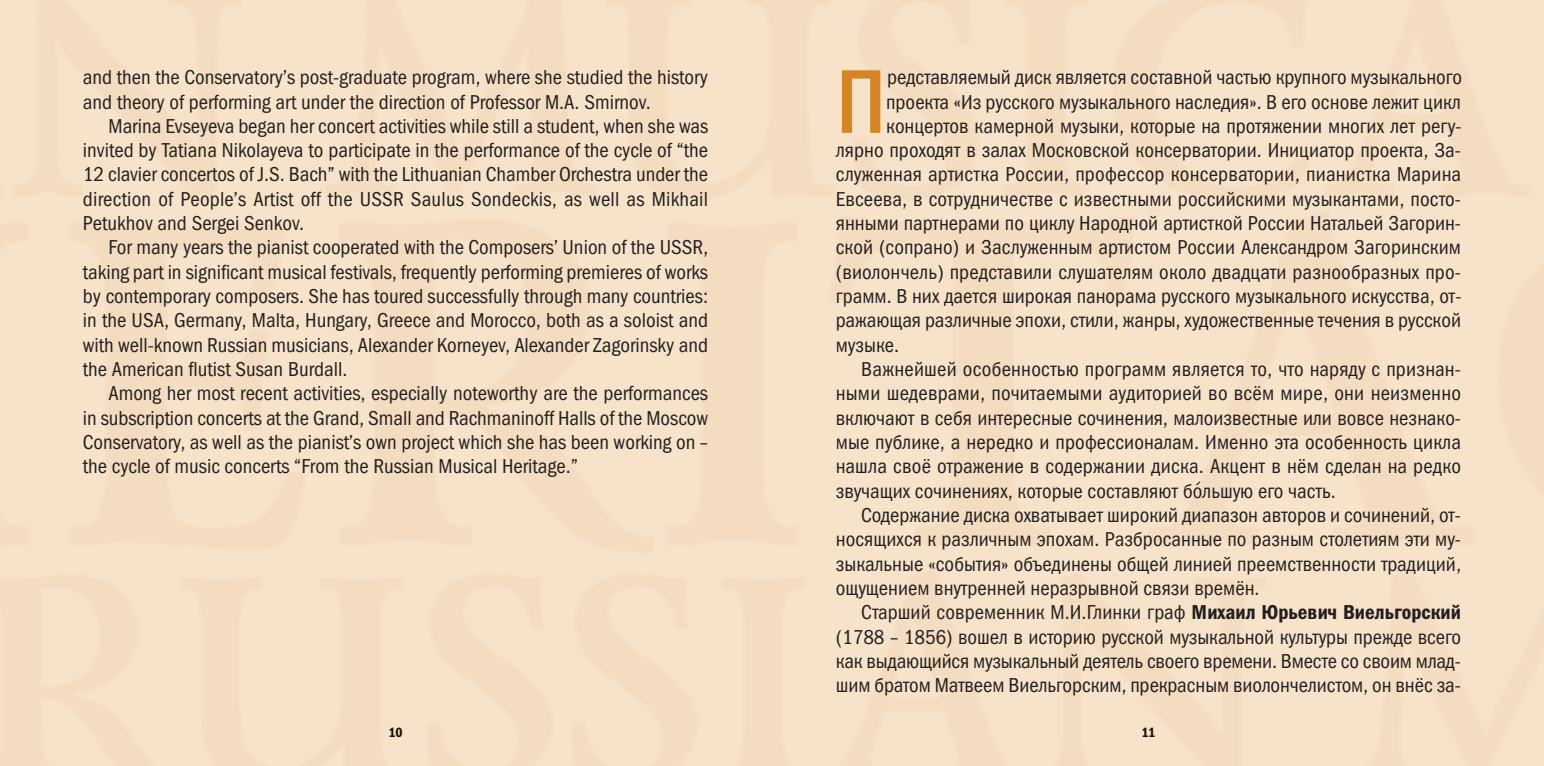
<style>
.page{position:relative;width:1544px;height:766px;background:#fff}
.page>*{position:absolute;margin:0;border:0;box-sizing:border-box;transform-origin:0 0}
.t1{font:91.12px "Franklin Gothic Medi Cond C";color:#d68526}
.t2{font:20.25px/24.3px "Franklin Gothic Book Cond C";color:#231f20;text-align:justify}
.t3{font:13.5px "Franklin Gothic Demi Cond C";color:#1e1208}
.s1{font-family:"Franklin Gothic Demi Cond C"}
</style>
<div class="page">
<svg style="left:1194px;top:480px;width:7px;height:6px"></svg>
<p class="t2" style="left:83px;top:67px;width:627px">and then the Conservatory’s post-graduate program, where she studied the history and theory of performing art under the direction of Professor M.A. Smirnov.</p>
<p class="t2" style="left:83px;top:115px;width:627px;text-indent:26px">Marina Evseyeva began her concert activities while still a student, when she was invited by Tatiana Nikolayeva to participate in the performance of the cycle of “the 12 clavier concertos of J.S. Bach” with the Lithuanian Chamber Orchestra under the direction of People’s Artist off the USSR Saulus Sondeckis, as well as Mikhail Petukhov and Sergei Senkov.</p>
<p class="t2" style="left:83px;top:237px;width:627px;text-indent:26px">For many years the pianist cooperated with the Composers’ Union of the USSR, taking part in significant musical festivals, frequently performing premieres of works by contemporary composers. She has toured successfully through many countries: in the USA, Germany, Malta, Hungary, Greece and Morocco, both as a soloist and with well-known Russian musicians, Alexander Korneyev, Alexander Zagorinsky and the American flutist Susan Burdall.</p>
<p class="t2" style="left:83px;top:383px;width:627px;text-indent:26px">Among her most recent activities, especially noteworthy are the performances in subscription concerts at the Grand, Small and Rachmaninoff Halls of the Moscow Conservatory, as well as the pianist’s own project which she has been working on – the cycle of music concerts “From the Russian Musical Heritage.”</p>
<h1 class="t1" style="left:836px;top:48px;width:52px">П</h1>
<p class="t2" style="left:887px;top:67px;width:576px">редставляемый диск является составной частью крупного музыкального</p>
<p class="t2" style="left:886px;top:91px;width:576px">проекта «Из русского музыкального наследия». В его основе лежит цикл</p>
<p class="t2" style="left:886px;top:115px;width:577px">концертов камерной музыки, которые на протяжении многих лет регу-</p>
<p class="t2" style="left:836px;top:140px;width:627px">лярно проходят в залах Московской консерватории. Инициатор проекта, За-</p>
<p class="t2" style="left:836px;top:164px;width:627px">служенная артистка России, профессор консерватории, пианистка Марина</p>
<p class="t2" style="left:836px;top:188px;width:627px">Евсеева, в сотрудничестве с известными российскими музыкантами, посто-</p>
<p class="t2" style="left:836px;top:213px;width:627px">янными партнерами по циклу Народной артисткой России Натальей Загорин-</p>
<p class="t2" style="left:836px;top:237px;width:627px">ской (сопрано) и Заслуженным артистом России Александром Загоринским</p>
<p class="t2" style="left:836px;top:261px;width:627px">(виолончель) представили слушателям около двадцати разнообразных про-</p>
<p class="t2" style="left:836px;top:285px;width:627px">грамм. В них дается широкая панорама русского музыкального искусства, от-</p>
<p class="t2" style="left:836px;top:310px;width:627px">ражающая различные эпохи, стили, жанры, художественные течения в русской</p>
<p class="t2" style="left:836px;top:334px;width:65px">музыке.</p>
<p class="t2" style="left:861px;top:358px;width:601px">Важнейшей особенностью программ является то, что наряду с признан-</p>
<p class="t2" style="left:836px;top:383px;width:627px">ными шедеврами, почитаемыми аудиторией во всём мире, они неизменно</p>
<p class="t2" style="left:836px;top:407px;width:627px">включают в себя интересные сочинения, малоизвестные или вовсе незнако-</p>
<p class="t2" style="left:836px;top:431px;width:627px">мые публике, а нередко и профессионалам. Именно эта особенность цикла</p>
<p class="t2" style="left:836px;top:456px;width:627px">нашла своё отражение в содержании диска. Акцент в нём сделан на редко</p>
<p class="t2" style="left:836px;top:480px;width:501px">звучащих сочинениях, которые составляют большую его часть.</p>
<p class="t2" style="left:861px;top:504px;width:601px">Содержание диска охватывает широкий диапазон авторов и сочинений, от-</p>
<p class="t2" style="left:836px;top:528px;width:627px">носящихся к различным эпохам. Разбросанные по разным столетиям эти му-</p>
<p class="t2" style="left:836px;top:553px;width:627px">зыкальные «события» объединены общей линией преемственности традиций,</p>
<p class="t2" style="left:836px;top:577px;width:425px">ощущением внутренней неразрывной связи времён.</p>
<p class="t2" style="left:861px;top:601px;width:601px">Старший современник М.И.Глинки граф <span class="s1">Михаил Юрьевич Виельгорский</span></p>
<p class="t2" style="left:836px;top:626px;width:627px">(1788 – 1856) вошел в историю русской музыкальной культуры прежде всего</p>
<p class="t2" style="left:836px;top:650px;width:626px">как выдающийся музыкальный деятель своего времени. Вместе со своим млад-</p>
<p class="t2" style="left:836px;top:674px;width:626px">шим братом Матвеем Виельгорским, прекрасным виолончелистом, он внёс за-</p>
<p class="t3" style="left:388px;top:724px;width:16px">10</p>
<p class="t3" style="left:1141px;top:724px;width:15px">11</p>
</div>
